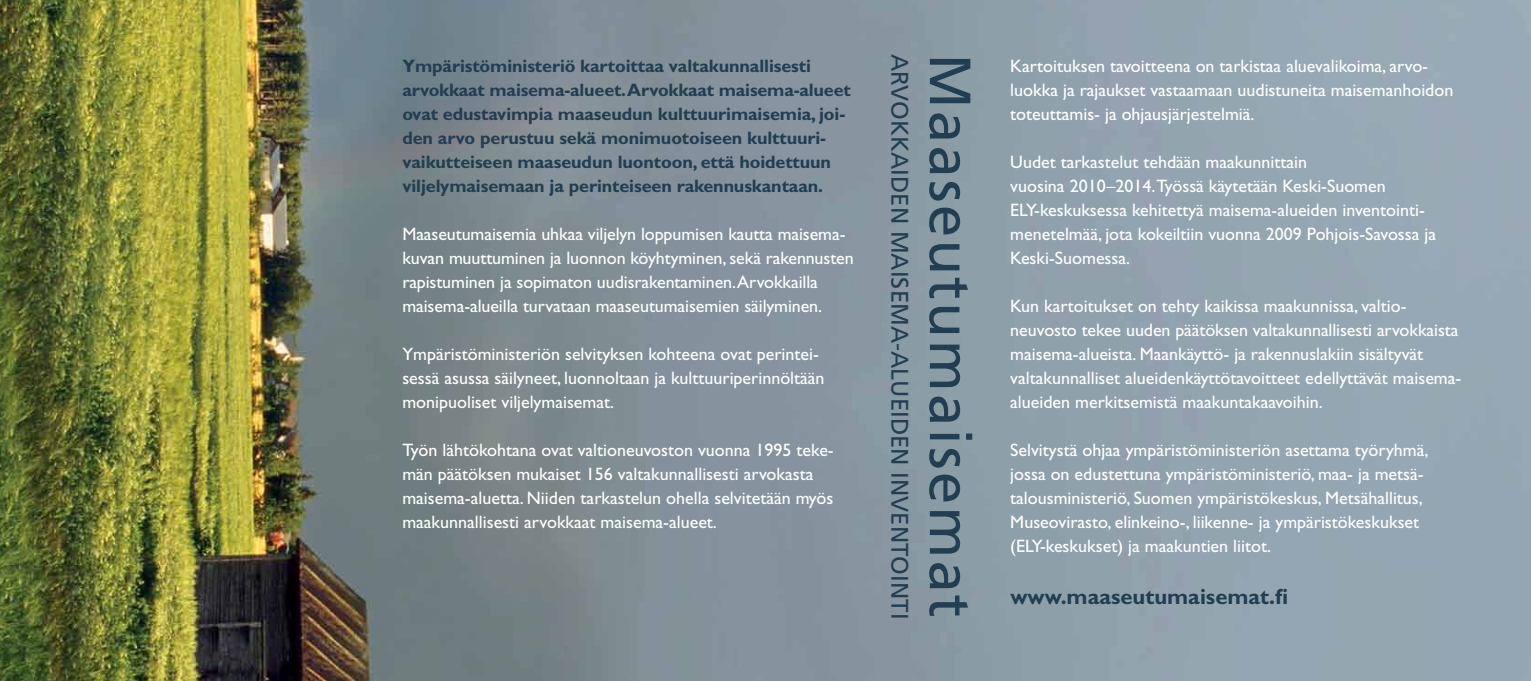
<style>
.page{position:relative;width:1531px;height:681px;background:#fff}
.page>*{position:absolute;margin:0;border:0;box-sizing:border-box;transform-origin:0 0}
.t1{font:58px "Frutiger LT Std";letter-spacing:.04em;color:#233d51}
.t2{font:24px "Frutiger LT Std";color:#233d51}
.t3{font:700 22px "Gill Sans Std";color:#233d51}
.t4{font:18px/24px "Gill Sans Std";color:#fff}
.t5{font:700 18px/24px "Gill Sans Std";letter-spacing:-.005em;color:#233d51}
</style>
<div class="page">
<img style="left:0;top:0;width:1531px;height:680px">
<p class="t5" style="left:402px;top:54px;width:450px">Ympäristöministeriö kartoittaa valtakunnallisesti arvokkaat maisema-alueet.Arvokkaat maisema-alueet ovat edustavimpia maaseudun kulttuurimaisemia, joi&shy;den arvo perustuu sekä monimuotoiseen kulttuuri&shy;vaikutteiseen maaseudun luontoon, että hoidettuun viljelymaisemaan ja perinteiseen rakennuskantaan.</p>
<p class="t4" style="left:402px;top:222px;width:453px">Maaseutumaisemia uhkaa viljelyn loppumisen kautta maisema&shy;kuvan muuttuminen ja luonnon köyhtyminen, sekä rakennusten rapistuminen ja sopimaton uudisrakentaminen. Arvokkailla maisema-alueilla turvataan maaseutumaisemien säilyminen.</p>
<p class="t4" style="left:402px;top:342px;width:424px">Ympäristöministeriön selvityksen kohteena ovat perintei&shy;sessä asussa säilyneet, luonnoltaan ja kulttuuriperinnöltään monipuoliset viljelymaisemat.</p>
<p class="t4" style="left:402px;top:438px;width:433px">Työn lähtökohtana ovat valtioneuvoston vuonna 1995 teke&shy;män päätöksen mukaiset 156 valtakunnallisesti arvokasta maisema-aluetta. Niiden tarkastelun ohella selvitetään myös maakunnallisesti arvokkaat maisema-alueet.</p>
<h2 class="t2" style="left:914px;top:54px;width:566px;rotate:90deg">Arvokkaiden maisema-alueiden inventointi</h2>
<h1 class="t1" style="left:984px;top:54px;width:565px;rotate:90deg">Maaseutumaisemat</h1>
<p class="t4" style="left:1010px;top:54px;width:445px">Kartoituksen tavoitteena on tarkistaa aluevalikoima, arvo&shy;luokka ja rajaukset vastaamaan uudistuneita maisemanhoidon toteuttamis- ja ohjausjärjestelmiä.</p>
<p class="t4" style="left:1010px;top:150px;width:427px">Uudet tarkastelut tehdään maakunnittain<br>vuosina 2010–2014.Työssä käytetään Keski-Suomen ELY-keskuksessa kehitettyä maisema-alueiden inventointi&shy;menetelmää, jota kokeiltiin vuonna 2009 Pohjois-Savossa ja Keski-Suomessa.</p>
<p class="t4" style="left:1010px;top:294px;width:453px">Kun kartoitukset on tehty kaikissa maakunnissa, valtio&shy;neuvosto tekee uuden päätöksen valtakunnallisesti arvokkaista maisema-alueista. Maankäyttö- ja rakennuslakiin sisältyvät valtakunnalliset alueidenkäyttötavoitteet edellyttävät maisema&shy;alueiden merkitsemistä maakuntakaavoihin.</p>
<p class="t4" style="left:1010px;top:438px;width:420px">Selvitystä ohjaa ympäristöministeriön asettama työryhmä, jossa on edustettuna ympäristöministeriö, maa- ja metsä&shy;talousministeriö, Suomen ympäristökeskus, Metsähallitus, Museovirasto, elinkeino-, liikenne- ja ympäristökeskukset (ELY-keskukset) ja maakuntien liitot.</p>
<p class="t3" style="left:1010px;top:583px;width:279px">www.maaseutumaisemat.fi</p>
</div>
